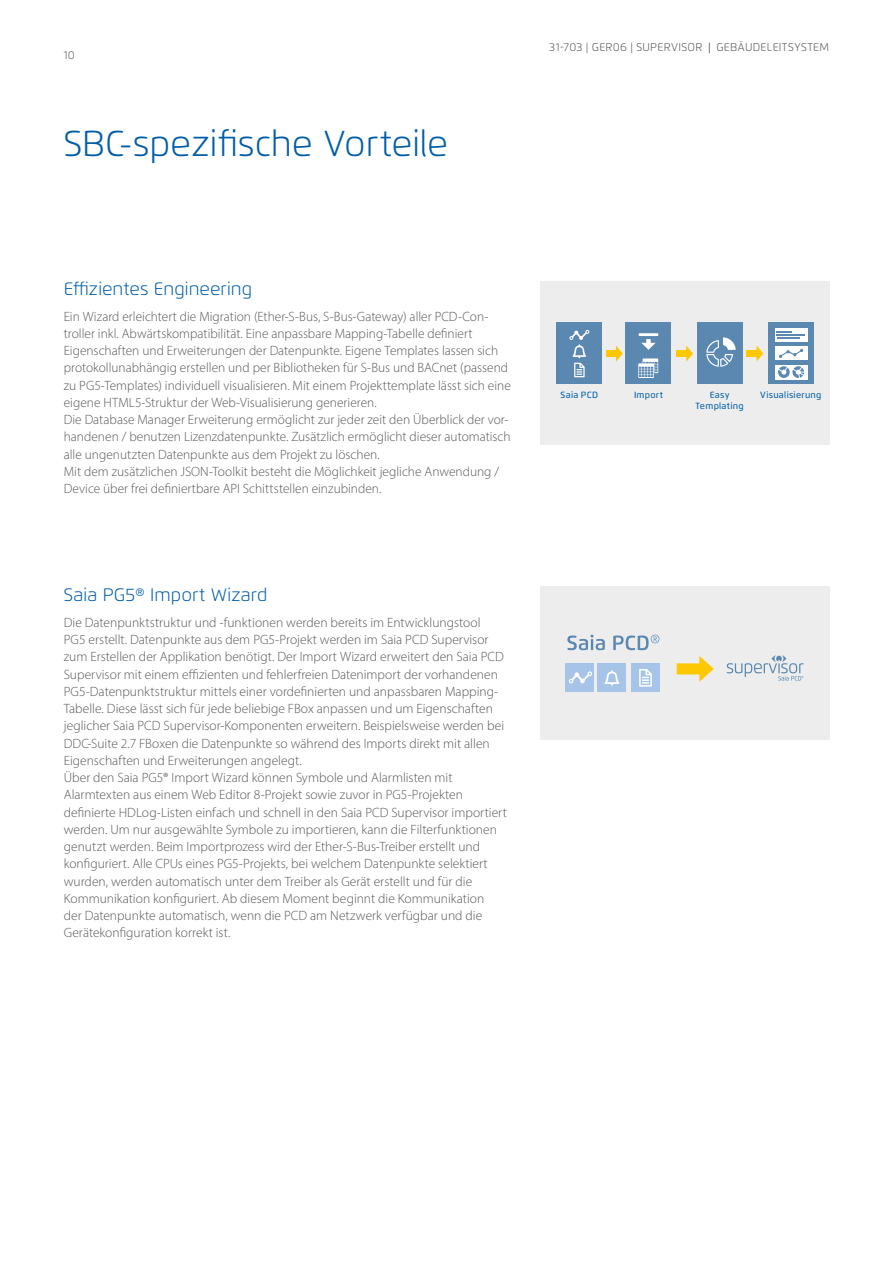
<style>
.page{position:relative;width:893px;height:1263px;background:#fff}
.page>*{position:absolute;margin:0;border:0;box-sizing:border-box;transform-origin:0 0}
.Headlines{font:300 36px "Flexo";color:#005da9}
.copy_Head{font:300 18px "Flexo";letter-spacing:.005em;color:#005da9}
.Lauftext_Myriad_Pro{font:300 13.5px/17.2px "Myriad Pro";color:#575756}
.t1{font:300 11.25px "Flexo";letter-spacing:.025em;color:#575756}
.copy_Head-2{font:500 9px/10.5px "Flexo";letter-spacing:.03em;color:#005da9;text-align:center}
.s1{font-weight:400}
</style>
<div class="page">
<div style="left:540px;top:281px;width:289px;height:163px;background:#ededed"></div>
<div style="left:626px;top:322px;width:45px;height:62px;background:#5a88b1"></div>
<div style="left:768px;top:322px;width:46px;height:62px;background:#5a88b1"></div>
<svg style="left:616px;top:345px;width:7px;height:17px"></svg>
<div style="left:606px;top:350px;width:11px;height:7px;background:#fec800"></div>
<svg style="left:686px;top:345px;width:7px;height:17px"></svg>
<div style="left:676px;top:350px;width:11px;height:7px;background:#fec800"></div>
<svg style="left:756px;top:345px;width:7px;height:17px"></svg>
<div style="left:746px;top:350px;width:11px;height:7px;background:#fec800"></div>
<div style="left:556px;top:322px;width:46px;height:62px;background:#5a88b1"></div>
<div style="left:697px;top:322px;width:46px;height:62px;background:#5a88b1"></div>
<svg style="left:639px;top:333px;width:19px;height:17px"></svg>
<svg style="left:569px;top:330px;width:20px;height:47px"></svg>
<svg style="left:638px;top:358px;width:20px;height:20px"></svg>
<svg style="left:706px;top:337px;width:30px;height:30px"></svg>
<div style="left:775px;top:328px;width:32px;height:14px;background:#fff"></div>
<hr style="left:777px;top:334px;width:28px;height:2px;background:#5a88b1">
<svg style="left:777px;top:331px;width:23px;height:7px"></svg>
<div style="left:775px;top:347px;width:32px;height:13px;background:#fff"></div>
<svg style="left:779px;top:349px;width:24px;height:9px"></svg>
<div style="left:775px;top:365px;width:32px;height:15px;background:#fff"></div>
<svg style="left:778px;top:366px;width:26px;height:12px"></svg>
<div style="left:540px;top:587px;width:289px;height:153px;background:#ededed"></div>
<svg style="left:677px;top:656px;width:37px;height:26px"></svg>
<div style="left:566px;top:664px;width:28px;height:28px;background:#a6c4e8"></div>
<div style="left:598px;top:664px;width:28px;height:28px;background:#a6c4e8"></div>
<div style="left:631px;top:664px;width:29px;height:28px;background:#a6c4e8"></div>
<svg style="left:605px;top:670px;width:14px;height:15px"></svg>
<svg style="left:639px;top:669px;width:13px;height:18px"></svg>
<svg style="left:567px;top:635px;width:92px;height:15px"></svg>
<svg style="left:569px;top:671px;width:23px;height:12px"></svg>
<svg style="left:727px;top:655px;width:76px;height:25px"></svg>
<p class="t1" style="left:64px;top:48px;width:13px">10</p>
<p class="Headlines" style="left:64px;top:122px;width:386px">SBC-spezifische Vorteile</p>
<p class="t1" style="left:549px;top:41px;width:281px">31-703 | GER06 | SUPERVISOR <span class="s1">|</span> GEBÄUDELEITSYSTEM</p>
<p class="copy_Head" style="left:64px;top:278px;width:190px">Effizientes Engineering</p>
<p class="Lauftext_Myriad_Pro" style="left:64px;top:307px;width:449px">Ein Wizard erleichtert die Migration (Ether-S-Bus, S-Bus-Gateway) aller PCD-Con&shy;troller inkl. Abwärtskompatibilität. Eine anpassbare Mapping-Tabelle definiert Eigenschaften und Erweiterungen der Datenpunkte. Eigene Templates lassen sich protokollunabhängig erstellen und per Bibliotheken für S-Bus und BACnet (passend zu PG5-Templates) individuell visualisieren. Mit einem Projekttemplate lässt sich eine eigene HTML5-Struktur der Web-Visualisierung generieren.</p>
<p class="Lauftext_Myriad_Pro" style="left:64px;top:411px;width:448px">Die Database Manager Erweiterung ermöglicht zur jeder zeit den Überblick der vor&shy;handenen / benutzen Lizenzdatenpunkte. Zusätzlich ermöglicht dieser automatisch alle ungenutzten Datenpunkte aus dem Projekt zu löschen.</p>
<p class="Lauftext_Myriad_Pro" style="left:64px;top:463px;width:437px">Mit dem zusätzlichen JSON-Toolkit besteht die Möglichkeit jegliche Anwendung /<br>Device über frei definiertbare API Schittstellen einzubinden.</p>
<p class="copy_Head" style="left:64px;top:584px;width:205px">Saia PG5® Import Wizard</p>
<p class="Lauftext_Myriad_Pro" style="left:64px;top:613px;width:442px">Die Datenpunktstruktur und -funktionen werden bereits im Entwicklungstool PG5 erstellt. Datenpunkte aus dem PG5-Projekt werden im Saia PCD Supervisor zum Erstellen der Applikation benötigt. Der Import Wizard erweitert den Saia PCD Supervisor mit einem effizienten und fehlerfreien Datenimport der vorhandenen PG5-Datenpunktstruktur mittels einer vordefinierten und anpassbaren Mapping-Tabelle. Diese lässt sich für jede beliebige FBox anpassen und um Eigenschaften jeglicher Saia PCD Supervisor-Komponenten erweitern. Beispielsweise werden bei DDC-Suite 2.7 FBoxen die Datenpunkte so während des Imports direkt mit allen Eigenschaften und Erweiterungen angelegt.</p>
<p class="Lauftext_Myriad_Pro" style="left:64px;top:769px;width:445px">Über den Saia PG5® Import Wizard können Symbole und Alarmlisten mit Alarmtexten aus einem Web Editor 8-Projekt sowie zuvor in PG5-Projekten definierte HDLog-Listen einfach und schnell in den Saia PCD Supervisor importiert werden. Um nur ausgewählte Symbole zu importieren, kann die Filterfunktionen genutzt werden. Beim Importprozess wird der Ether-S-Bus-Treiber erstellt und konfiguriert. Alle CPUs eines PG5-Projekts, bei welchem Datenpunkte selektiert wurden, werden automatisch unter dem Treiber als Gerät erstellt und für die Kommunikation konfiguriert. Ab diesem Moment beginnt die Kommunikation<br>der Datenpunkte automatisch, wenn die PCD am Netzwerk verfügbar und die Gerätekonfiguration korrekt ist.</p>
<p class="copy_Head-2" style="left:561px;top:390px;width:39px">Saia PCD</p>
<p class="copy_Head-2" style="left:696px;top:390px;width:50px">Easy<br>Templating</p>
<p class="copy_Head-2" style="left:634px;top:390px;width:30px">Import</p>
<p class="copy_Head-2" style="left:760px;top:390px;width:63px">Visualisierung</p>
</div>
